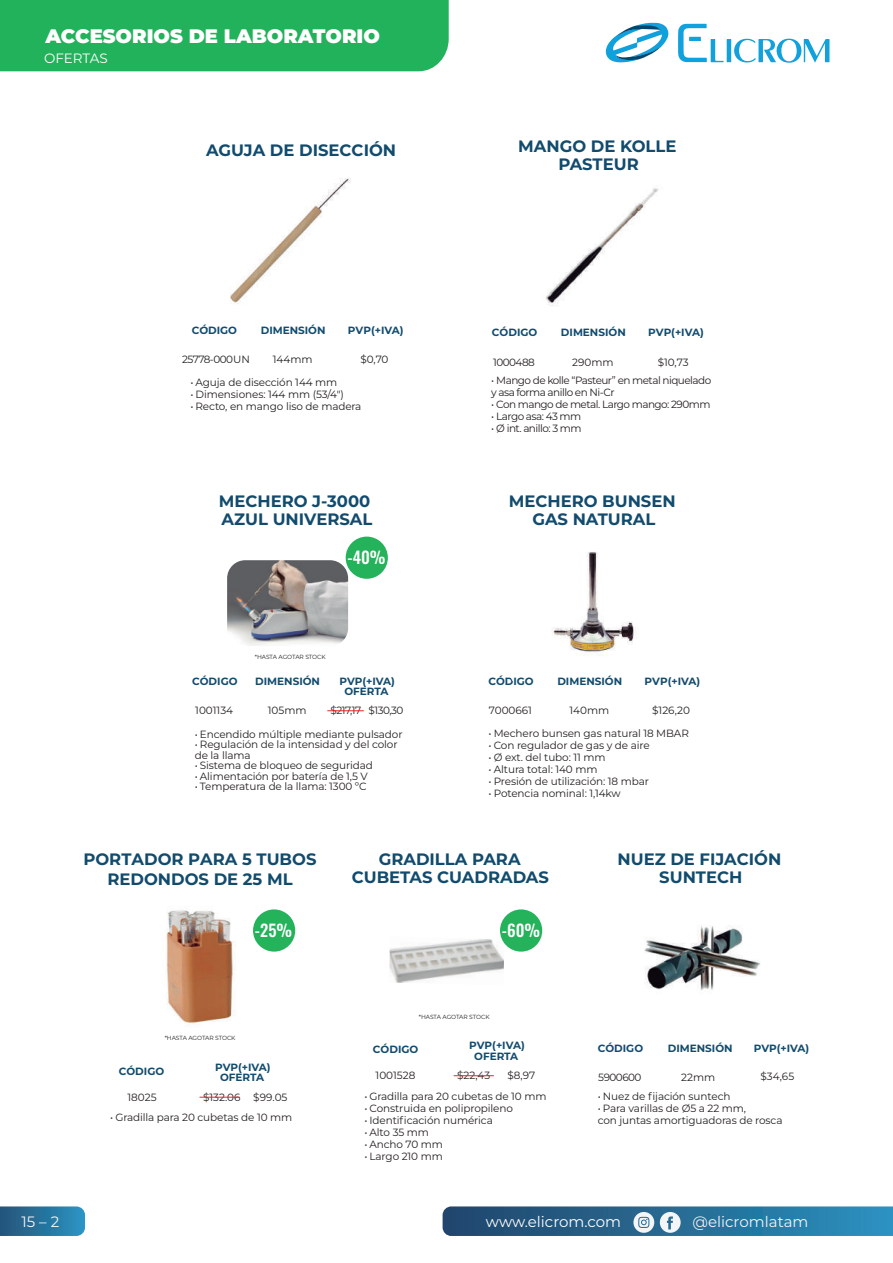
<style>
.page{position:relative;width:893px;height:1263px;background:#fff}
.page>*{position:absolute;margin:0;border:0;box-sizing:border-box;transform-origin:0 0}
.t1{font:900 19.5px "Montserrat";color:#fff}
.t2{font:700 16.5px/18px "Montserrat";color:#114b6d;text-align:center}
.t3{font:16.5px "Oswald";color:#fff}
.t4{font:15px "Montserrat";color:#f4f5f6}
.t5{font:15px "Montserrat";color:#fff}
.t6{font:13.5px "Montserrat";color:#fff}
.t7{font:10.5px/12px "Montserrat";letter-spacing:-.01em;color:#231f20}
.t8{font:700 10.5px/10.5px "Montserrat";color:#114b6d;text-align:center}
.t9{font:10.5px/12px "Montserrat";letter-spacing:-.05em;color:#231f20}
.t10{font:6px "Montserrat";letter-spacing:-.02em;color:#231f20}
</style>
<div class="page">
<img style="left:166px;top:910px;width:119px;height:114px">
<div style="left:0;top:0;width:449px;height:71px;background:#22b25c"></div>
<svg style="left:606px;top:22px;width:62px;height:40px"></svg>
<svg style="left:678px;top:24px;width:151px;height:39px"></svg>
<svg style="left:0;top:1206px;width:85px;height:30px;background:#2d77a0"></svg>
<svg style="left:443px;top:1206px;width:450px;height:30px;background:#32739a"></svg>
<img style="left:546px;top:188px;width:113px;height:118px">
<img style="left:553px;top:552px;width:81px;height:101px">
<img style="left:644px;top:925px;width:116px;height:66px">
<hr style="left:327px;top:710px;width:37px;height:1px;background:#ee2528">
<div style="left:346px;top:537px;width:42px;height:42px;background:#24b25a;border-radius:50%"></div>
<img style="left:227px;top:560px;width:121px;height:86px">
<hr style="left:454px;top:1075px;width:40px;height:1px;background:#ee2528">
<div style="left:500px;top:909px;width:42px;height:42px;background:#24b25a;border-radius:50%"></div>
<img style="left:389px;top:936px;width:115px;height:47px">
<hr style="left:200px;top:1097px;width:40px;height:1px;background:#ee2528">
<div style="left:253px;top:909px;width:42px;height:42px;background:#24b25a;border-radius:50%"></div>
<img style="left:230px;top:178px;width:121px;height:126px">
<h1 class="t1" style="left:45px;top:21px;width:336px">ACCESORIOS DE LABORATORIO</h1>
<p class="t6" style="left:44px;top:49px;width:65px">OFERTAS</p>
<h2 class="t2" style="left:206px;top:140px;width:192px">AGUJA DE DISECCIÓN</h2>
<p class="t8" style="left:192px;top:325px;width:47px">CÓDIGO</p>
<p class="t8" style="left:261px;top:325px;width:66px">DIMENSIÓN</p>
<p class="t8" style="left:348px;top:325px;width:57px">PVP(+IVA)</p>
<p class="t9" style="left:182px;top:353px;width:69px">25778-000UN</p>
<p class="t7" style="left:273px;top:353px;width:41px">144mm</p>
<p class="t7" style="left:360px;top:353px;width:30px">$0,70</p>
<p class="t7" style="left:190px;top:376px;width:148px">• Aguja de disección 144 mm</p>
<p class="t7" style="left:190px;top:388px;width:155px">• Dimensiones: 144 mm (53/4")</p>
<p class="t7" style="left:190px;top:400px;width:173px">• Recto, en mango liso de madera</p>
<h2 class="t2" style="left:219px;top:491px;width:155px;text-align:left">MECHERO J-3000<br>AZUL UNIVERSAL</h2>
<h2 class="t3" style="left:348px;top:543px;width:39px">-40%</h2>
<p class="t8" style="left:192px;top:675px;width:47px">CÓDIGO</p>
<p class="t10" style="left:255px;top:653px;width:72px">*HASTA AGOTAR STOCK</p>
<p class="t8" style="left:255px;top:675px;width:66px">DIMENSIÓN</p>
<p class="t8" style="left:339px;top:675px;width:57px">PVP(+IVA)<br>OFERTA</p>
<p class="t7" style="left:195px;top:704px;width:39px">1001134</p>
<p class="t7" style="left:268px;top:704px;width:40px">105mm</p>
<p class="t9" style="left:331px;top:704px;width:74px">$217,17 $130,30</p>
<p class="t7" style="left:195px;top:727px;width:209px">• Encendido múltiple mediante pulsador</p>
<p class="t7" style="left:195px;top:739px;width:204px;line-height:10.5px">• Regulación de la intensidad y del color de la llama</p>
<p class="t7" style="left:195px;top:759px;width:180px">• Sistema de bloqueo de seguridad</p>
<p class="t7" style="left:195px;top:769px;width:174px">• Alimentación por batería de 1,5 V</p>
<p class="t7" style="left:195px;top:780px;width:173px">• Temperatura de la llama: 1300 ºC</p>
<h2 class="t2" style="left:518px;top:136px;width:160px">MANGO DE KOLLE<br>PASTEUR</h2>
<p class="t8" style="left:492px;top:326px;width:47px">CÓDIGO</p>
<p class="t8" style="left:561px;top:326px;width:66px">DIMENSIÓN</p>
<p class="t8" style="left:648px;top:326px;width:57px">PVP(+IVA)</p>
<p class="t9" style="left:493px;top:356px;width:43px">1000488</p>
<p class="t7" style="left:572px;top:356px;width:43px">290mm</p>
<p class="t7" style="left:658px;top:356px;width:32px">$10,73</p>
<p class="t9" style="left:491px;top:374px;width:222px">• Mango de kolle “Pasteur” en metal niquelado y asa forma anillo en Ni-Cr</p>
<p class="t9" style="left:491px;top:398px;width:221px">• Con mango de metal. Largo mango: 290mm</p>
<p class="t9" style="left:491px;top:410px;width:92px">• Largo asa: 43 mm</p>
<p class="t9" style="left:491px;top:422px;width:92px">• Ø int. anillo: 3 mm</p>
<h2 class="t2" style="left:509px;top:491px;width:169px">MECHERO BUNSEN<br>GAS NATURAL</h2>
<p class="t8" style="left:488px;top:675px;width:47px">CÓDIGO</p>
<p class="t8" style="left:557px;top:675px;width:66px">DIMENSIÓN</p>
<p class="t8" style="left:645px;top:675px;width:57px">PVP(+IVA)</p>
<p class="t7" style="left:489px;top:704px;width:45px">7000661</p>
<p class="t7" style="left:569px;top:704px;width:41px">140mm</p>
<p class="t7" style="left:652px;top:704px;width:39px">$126,20</p>
<p class="t7" style="left:489px;top:727px;width:202px">• Mechero bunsen gas natural 18 MBAR</p>
<p class="t7" style="left:489px;top:739px;width:163px">• Con regulador de gas y de aire</p>
<p class="t7" style="left:489px;top:751px;width:118px">• Ø ext. del tubo: 11 mm</p>
<p class="t7" style="left:489px;top:763px;width:110px">• Altura total: 140 mm</p>
<p class="t7" style="left:489px;top:775px;width:162px">• Presión de utilización: 18 mbar</p>
<p class="t7" style="left:489px;top:787px;width:134px">• Potencia nominal: 1,14kw</p>
<h2 class="t2" style="left:83px;top:849px;width:235px;line-height:19.6px">PORTADOR PARA 5 TUBOS<br>REDONDOS DE 25 ML</h2>
<h2 class="t3" style="left:255px;top:915px;width:39px">-25%</h2>
<p class="t10" style="left:165px;top:1034px;width:72px">*HASTA AGOTAR STOCK</p>
<p class="t8" style="left:119px;top:1065px;width:47px">CÓDIGO</p>
<p class="t7" style="left:127px;top:1090px;width:31px">18025</p>
<p class="t8" style="left:215px;top:1061px;width:57px">PVP(+IVA)<br>OFERTA</p>
<p class="t7" style="left:203px;top:1090px;width:39px">$132.06</p>
<p class="t7" style="left:253px;top:1091px;width:36px">$99.05</p>
<p class="t7" style="left:110px;top:1111px;width:184px">• Gradilla para 20 cubetas de 10 mm</p>
<h2 class="t2" style="left:352px;top:849px;width:199px">GRADILLA PARA<br>CUBETAS CUADRADAS</h2>
<h2 class="t3" style="left:502px;top:915px;width:40px">-60%</h2>
<p class="t10" style="left:419px;top:1012px;width:72px">*HASTA AGOTAR STOCK</p>
<p class="t8" style="left:373px;top:1044px;width:47px">CÓDIGO</p>
<p class="t7" style="left:376px;top:1069px;width:41px">1001528</p>
<p class="t8" style="left:469px;top:1040px;width:57px">PVP(+IVA)<br>OFERTA</p>
<p class="t7" style="left:457px;top:1069px;width:35px">$22,43</p>
<p class="t7" style="left:507px;top:1069px;width:29px">$8,97</p>
<p class="t7" style="left:364px;top:1090px;width:184px">• Gradilla para 20 cubetas de 10 mm</p>
<p class="t7" style="left:364px;top:1102px;width:150px">• Construida en polipropileno</p>
<p class="t7" style="left:364px;top:1114px;width:130px">• Identificación numérica</p>
<p class="t7" style="left:364px;top:1126px;width:66px">• Alto 35 mm</p>
<p class="t7" style="left:364px;top:1138px;width:80px">• Ancho 70 mm</p>
<p class="t7" style="left:364px;top:1150px;width:80px">• Largo 210 mm</p>
<h2 class="t2" style="left:617px;top:849px;width:165px">NUEZ DE FIJACIÓN<br>SUNTECH</h2>
<p class="t8" style="left:598px;top:1042px;width:47px">CÓDIGO</p>
<p class="t8" style="left:754px;top:1042px;width:57px">PVP(+IVA)</p>
<p class="t9" style="left:598px;top:1070px;width:45px">5900600</p>
<p class="t8" style="left:668px;top:1042px;width:66px">DIMENSIÓN</p>
<p class="t7" style="left:681px;top:1071px;width:36px">22mm</p>
<p class="t7" style="left:598px;top:1090px;width:134px">• Nuez de fijación suntech</p>
<p class="t7" style="left:598px;top:1102px;width:186px">• Para varillas de Ø5 a 22 mm,<br>con juntas amortiguadoras de rosca</p>
<p class="t7" style="left:760px;top:1070px;width:35px">$34,65</p>
<h3 class="t4" style="left:21px;top:1212px;width:39px">15 – 2</h3>
<h3 class="t5" style="left:486px;top:1211px;width:137px">www.elicrom.com</h3>
<h3 class="t4" style="left:692px;top:1212px;width:117px">@elicromlatam</h3>
</div>
